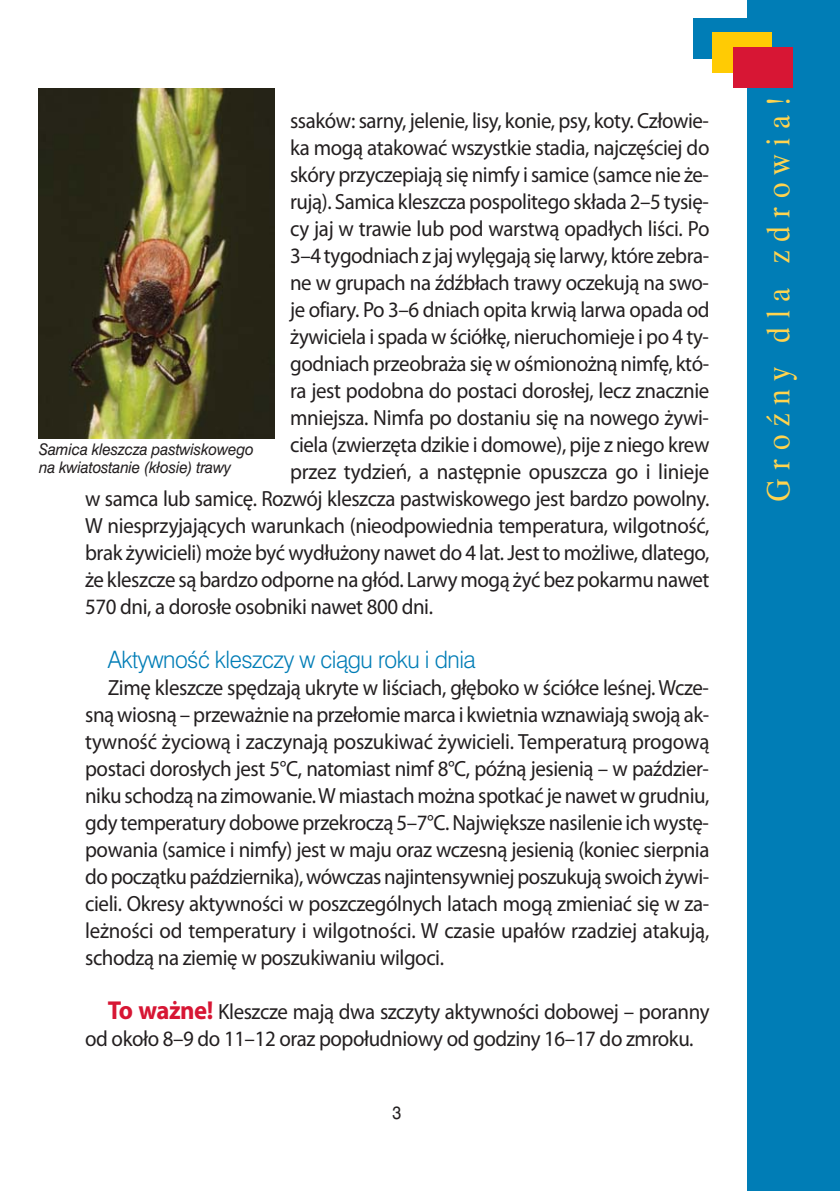
<style>
.page{position:relative;width:840px;height:1191px;background:#fff}
.page>*{position:absolute;margin:0;border:0;box-sizing:border-box;transform-origin:0 0}
.t1{font:32px "Dutch 801 PL";letter-spacing:.3em;color:#ffd44f;scale:.9 1}
.t2{font:300 24px "Swiss 721 PL";letter-spacing:-.02em;color:#007db6;scale:.95 1}
.t3{font:22px/27px "Myriad Pro";letter-spacing:-.02em;color:#231f20;text-align:justify;scale:.95 1}
.t4{font:18px "Swiss 721 PL";color:#231f20;scale:.9 1}
.t5{font:italic 16px/18px "Swiss 721 PL";letter-spacing:-.01em;color:#231f20;scale:.95 1}
.s1{font-weight:700;font-size:26px;color:#d71634}
</style>
<div class="page">
<div style="left:693px;top:18px;width:59px;height:41px;background:#007db6"></div>
<div style="left:747px;top:0;width:92px;height:1191px;background:#007db6"></div>
<div style="left:712px;top:32px;width:59px;height:41px;background:#ffcb04"></div>
<div style="left:732px;top:47px;width:60px;height:41px;background:#d71634"></div>
<img style="left:39px;top:88px;width:235px;height:351px">
<p class="t3" style="left:290px;top:109px;width:442px">ssa ków: sar ny, je le nie, li sy, ko nie, psy, ko ty. Czło wie -</p>
<p class="t3" style="left:290px;top:136px;width:442px">ka mo gą ata ko wać wszyst kie sta dia, naj czę ściej do</p>
<p class="t3" style="left:290px;top:163px;width:442px">skó ry przy cze pia ją się nim fy i sa mi ce (sam ce nie że -</p>
<p class="t3" style="left:290px;top:190px;width:442px">ru ją). Sa mi ca klesz cza po spo li te go skła da 2–5 ty się -</p>
<p class="t3" style="left:290px;top:217px;width:442px">cy jaj w tra wie lub pod war stwą opa dłych li ści. Po</p>
<p class="t3" style="left:290px;top:244px;width:442px">3–4 ty go dniach z jaj wy lę ga ją się lar wy, któ re ze bra -</p>
<p class="t3" style="left:290px;top:271px;width:442px">ne w gru pach na źdźbłach tra wy ocze ku ją na swo -</p>
<p class="t3" style="left:290px;top:298px;width:443px">je ofia ry. Po 3–6 dniach opi ta krwią lar wa opa da od</p>
<p class="t3" style="left:290px;top:325px;width:442px">ży wi cie la i spa da w ściół kę, nie ru cho mie je i po 4 ty -</p>
<p class="t3" style="left:290px;top:352px;width:442px">go dniach prze obra ża się w ośmio noż ną nim fę, któ -</p>
<p class="t3" style="left:290px;top:379px;width:442px">ra jest po dob na do po sta ci do ro słej, lecz znacz nie</p>
<p class="t3" style="left:290px;top:406px;width:442px">mniej sza. Nim fa po do sta niu się na no we go ży wi -</p>
<p class="t3" style="left:290px;top:433px;width:442px">cie la (zwie rzę ta dzi kie i do mo we), pi je z nie go krew</p>
<p class="t3" style="left:290px;top:460px;width:442px">przez ty dzień, a na stęp nie opusz cza go i li nie je</p>
<p class="t3" style="left:85px;top:487px;width:658px">w sam ca lub sa mi cę. Roz wój klesz cza pa stwi sko we go jest bar dzo po wol ny.</p>
<p class="t3" style="left:85px;top:514px;width:658px">W nie sprzy ja ją cych wa run kach (nie od po wied nia tem pe ra tu ra, wil got ność,</p>
<p class="t3" style="left:85px;top:541px;width:658px">brak ży wi cie li) mo że być wy dłu żo ny na wet do 4 lat. Jest to moż li we, dla te go,</p>
<p class="t3" style="left:85px;top:568px;width:658px">że klesz cze są bar dzo od por ne na głód. Lar wy mo gą żyć bez po kar mu na wet</p>
<p class="t3" style="left:85px;top:595px;width:367px">570 dni, a do ro słe osob ni ki na wet 800 dni.</p>
<p class="t2" style="left:108px;top:648px;width:388px">AktywnoÊç kleszczy w ciàgu roku i dnia</p>
<p class="t3" style="left:85px;top:676px;width:658px;text-indent:23px">Zi mę klesz cze spę dza ją ukry te w li ściach, głę bo ko w ściół ce le śnej. Wcze - sną wio sną – prze waż nie na prze ło mie mar ca i kwiet nia wzna wia ją swo ją ak - tyw ność ży cio wą i za czy na ją po szu ki wać ży wi cie li. Tem pe ra tu rą pro go wą po sta ci do ro słych jest 5 °C, na to miast nimf 8 ° C, póź ną je sie nią – w paź dzier - ni ku scho dzą na zi mo wa nie. W mia stach moż na spo tkać je na wet w grud niu, gdy tem pe ra tu ry do bo we prze kro czą 5–7°C. Naj więk sze na si le nie ich wy stę - po wa nia (sa mi ce i nim fy) jest w ma ju oraz wcze sną je sie nią (ko niec sierp nia do po cząt ku paź dzier ni ka), wów czas naj in ten syw niej po szu ku ją swo ich ży wi - cie li. Okre sy ak tyw no ści w po szcze gól nych la tach mo gą zmie niać się w za - leż no ści od tem pe ra tu ry i wil got no ści. W cza sie upa łów rza dziej ata ku ją, scho dzą na zie mię w po szu ki wa niu wil go ci.</p>
<p class="t3" style="left:85px;top:1000px;width:658px;text-indent:23px"><span class="s1">To waż ne!</span> Klesz cze ma ją dwa szczy ty ak tyw no ści do bo wej – po ran ny od oko ło 8–9 do 11–12 oraz po po łu dnio wy od go dzi ny 16–17 do zmro ku.</p>
<p class="t5" style="left:39px;top:442px;width:227px">Samica kleszcza pastwiskowego na kwiatostanie (kłosie) trawy</p>
<p class="t4" style="left:392px;top:1106px;width:11px">3</p>
<h1 class="t1" style="left:766px;top:502px;width:451px;rotate:-90deg">Groêny dla zdrowia!</h1>
</div>
